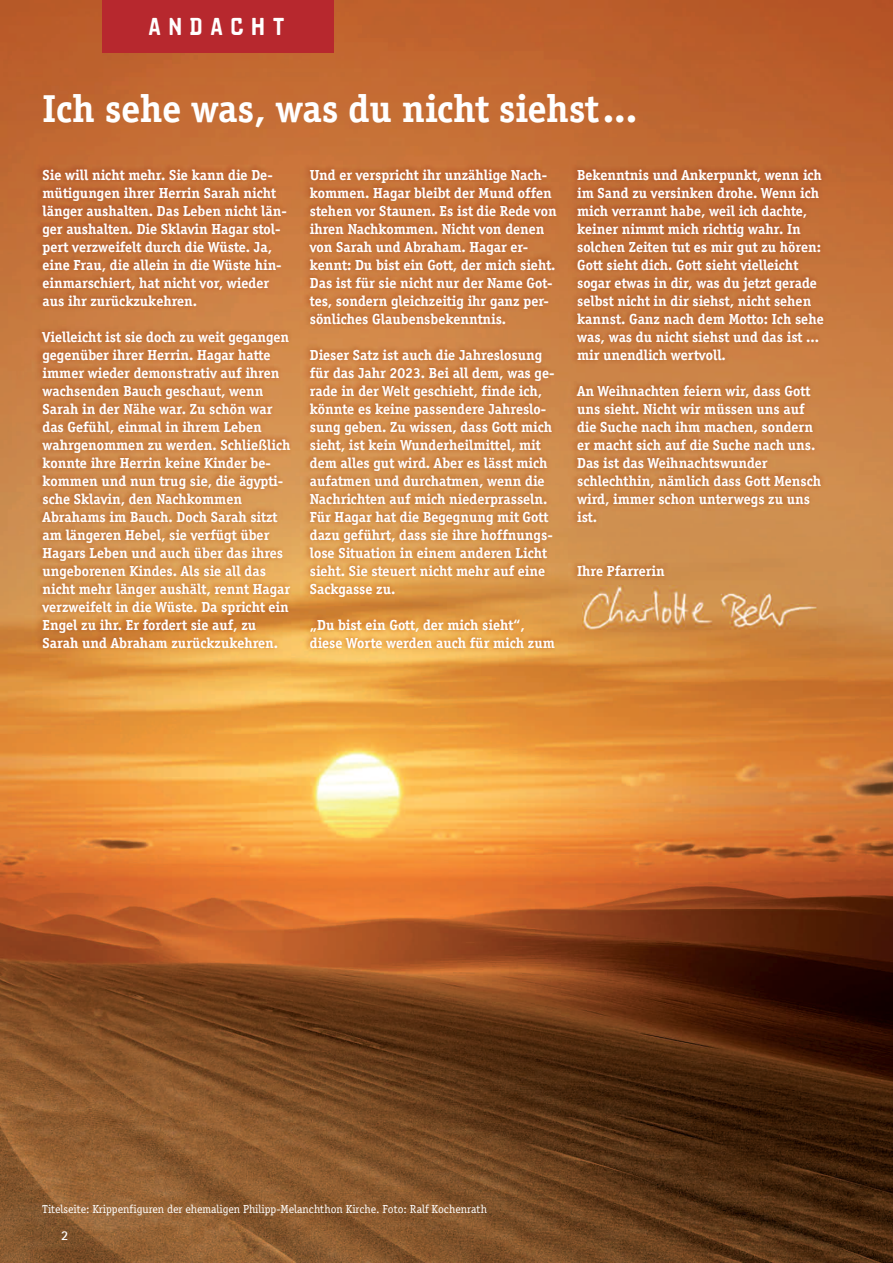
<style>
.page{position:relative;width:893px;height:1263px;background:#fff}
.page>*{position:absolute;margin:0;border:0;box-sizing:border-box;transform-origin:0 0}
.t1{font:700 40.05px "Officina Serif";color:#fff}
.t2{font:18px "Cargo Two SF";letter-spacing:.45em;color:#fff}
.t3{font:700 15px/18px "Officina Serif";color:#fff}
.t4{font:700 13.5px "Rotis Sans Serif";color:#fff}
.t5{font:12px "Officina Serif";color:#fff}
</style>
<div class="page">
<img style="left:0;top:0;width:893px;height:1263px">
<div style="left:102px;top:0;width:232px;height:53px;background:#b7282e"></div>
<img style="left:24px;top:156px;width:821px;height:519px">
<img style="left:583px;top:586px;width:235px;height:43px">
<p class="t2" style="left:148px;top:19px;width:138px">ANDACHT</p>
<h1 class="t1" style="left:43px;top:85px;width:596px">Ich sehe was, was du nicht siehst...</h1>
<p class="t3" style="left:43px;top:166px;width:246px">Sie will nicht mehr. Sie kann die De&shy;mütigungen ihrer Herrin Sarah nicht länger aushalten. Das Leben nicht län&shy;ger aushalten. Die Sklavin Hagar stol&shy;pert verzweifelt durch die Wüste. Ja, eine Frau, die allein in die Wüste hin&shy;einmarschiert, hat nicht vor, wieder aus ihr zurückzukehren.</p>
<p class="t3" style="left:43px;top:328px;width:249px">Vielleicht ist sie doch zu weit gegangen gegenüber ihrer Herrin. Hagar hatte immer wieder demonstrativ auf ihren wachsenden Bauch geschaut, wenn Sarah in der Nähe war. Zu schön war das Gefühl, einmal in ihrem Leben wahrgenommen zu werden. Schließlich konnte ihre Herrin keine Kinder be&shy;kommen und nun trug sie, die ägypti&shy;sche Sklavin, den Nachkommen Abrahams im Bauch. Doch Sarah sitzt am längeren Hebel, sie verfügt über Hagars Leben und auch über das ihres ungeborenen Kindes. Als sie all das nicht mehr länger aushält, rennt Hagar verzweifelt in die Wüste. Da spricht ein Engel zu ihr. Er fordert sie auf, zu Sarah und Abraham zurückzukehren.</p>
<p class="t3" style="left:310px;top:166px;width:248px">Und er verspricht ihr unzählige Nach&shy;kommen. Hagar bleibt der Mund offen stehen vor Staunen. Es ist die Rede von ihren Nachkommen. Nicht von denen von Sarah und Abraham. Hagar er&shy;kennt: Du bist ein Gott, der mich sieht.<br>Das ist für sie nicht nur der Name Got&shy;tes, sondern gleichzeitig ihr ganz per&shy;sönliches Glaubensbekenntnis.</p>
<p class="t3" style="left:310px;top:346px;width:246px">Dieser Satz ist auch die Jahreslosung für das Jahr 2023. Bei all dem, was ge&shy;rade in der Welt geschieht, finde ich, könnte es keine passendere Jahreslo&shy;sung geben. Zu wissen, dass Gott mich sieht, ist kein Wunderheilmittel, mit dem alles gut wird. Aber es lässt mich aufatmen und durchatmen, wenn die Nachrichten auf mich niederprasseln.<br>Für Hagar hat die Begegnung mit Gott dazu geführt, dass sie ihre hoffnungs&shy;lose Situation in einem anderen Licht sieht. Sie steuert nicht mehr auf eine Sackgasse zu.</p>
<p class="t3" style="left:310px;top:616px;width:247px">„Du bist ein Gott, der mich sieht“, diese Worte werden auch für mich zum</p>
<p class="t3" style="left:577px;top:166px;width:248px">Bekenntnis und Ankerpunkt, wenn ich im Sand zu versinken drohe. Wenn ich mich verrannt habe, weil ich dachte, keiner nimmt mich richtig wahr. In solchen Zeiten tut es mir gut zu hören:<br>Gott sieht dich. Gott sieht vielleicht sogar etwas in dir, was du jetzt gerade selbst nicht in dir siehst, nicht sehen kannst. Ganz nach dem Motto: Ich sehe was, was du nicht siehst und das ist … mir unendlich wertvoll.</p>
<p class="t3" style="left:577px;top:382px;width:246px">An Weihnachten feiern wir, dass Gott uns sieht. Nicht wir müssen uns auf die Suche nach ihm machen, sondern er macht sich auf die Suche nach uns.<br>Das ist das Weihnachtswunder schlechthin, nämlich dass Gott Mensch wird, immer schon unterwegs zu uns ist.</p>
<p class="t3" style="left:577px;top:562px;width:89px">Ihre Pfarrerin</p>
<p class="t5" style="left:43px;top:1201px;width:446px">Titelseite: Krippenfiguren der ehemaligen Philipp-Melanchthon Kirche. Foto: Ralf Kochenrath</p>
<p class="t4" style="left:61px;top:1231px;width:9px">2</p>
</div>
